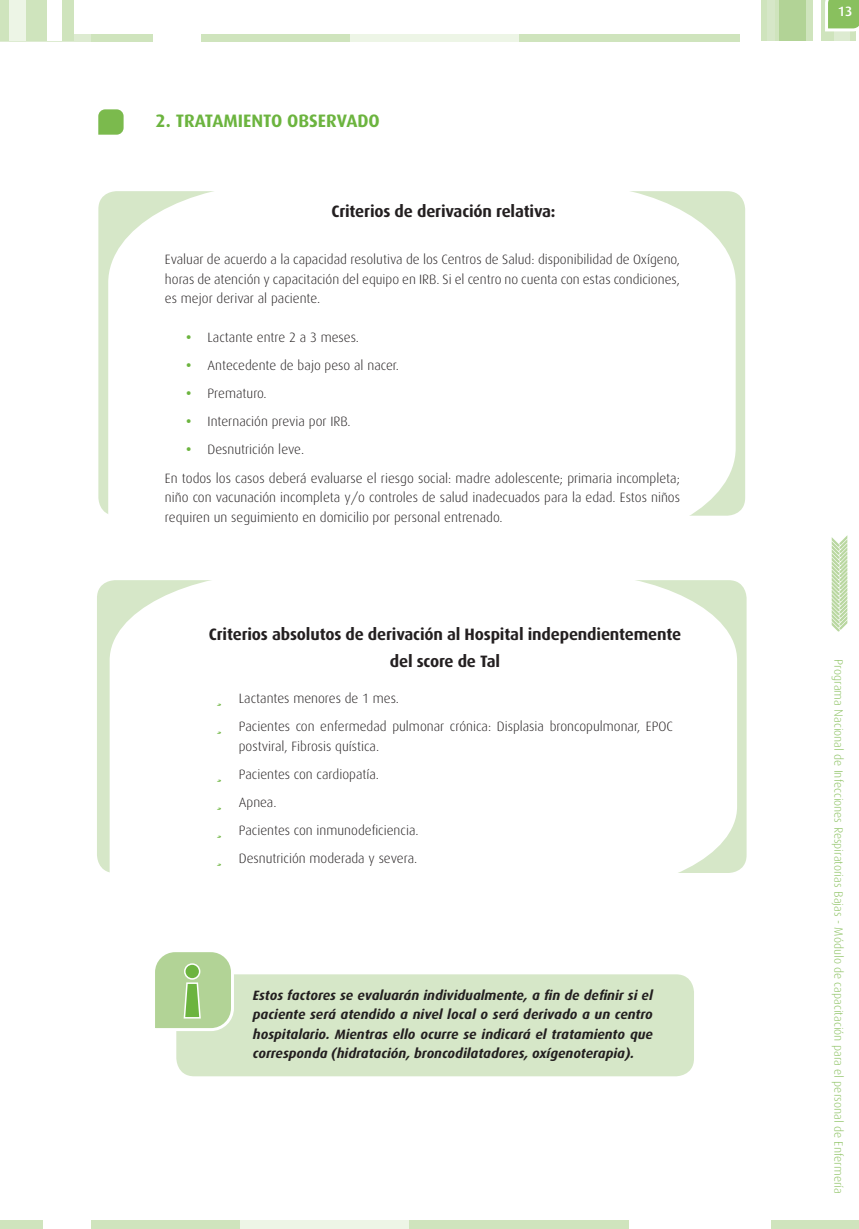
<style>
.page{position:relative;width:859px;height:1229px;background:#fff}
.page>*{position:absolute;margin:0;border:0;box-sizing:border-box;transform-origin:0 0}
.t1{font:700 75px "Dax";color:#6cb43f}
.t2{font:700 18px "Dax";color:#6cb43f}
.t3{font:700 16.5px/27px "Dax";letter-spacing:-.01em;color:#231f20;text-align:center}
.t4{font:300 13.5px/19.5px "Dax";color:#231f20}
.t5{font:italic 700 13.5px/19.5px "Dax";color:#231f20;text-align:justify}
.t6{font:700 13.5px "Dax";color:#6cb43f}
.t7{font:500 13.5px "Dax";color:#fff}
.t8{font:300 12px "Dax";color:#89c05e}
.s1{font-weight:700;color:#6cb43f}
</style>
<div class="page">
<div style="left:0;top:34px;width:858px;height:7px;background:#cfe4bd"></div>
<div style="left:0;top:34px;width:91px;height:7px;background:#ddebd1"></div>
<div style="left:153px;top:34px;width:48px;height:7px;background:#fff"></div>
<div style="left:350px;top:34px;width:169px;height:7px;background:#edf5e6"></div>
<div style="left:739px;top:34px;width:119px;height:7px;background:#fff"></div>
<div style="left:0;top:0;width:74px;height:40px;background:#cfe4bd"></div>
<div style="left:9px;top:0;width:16px;height:40px;background:#edf5e6"></div>
<div style="left:47px;top:0;width:14px;height:40px;background:#fff"></div>
<div style="left:0;top:1220px;width:858px;height:8px;background:#cfe4bd"></div>
<div style="left:43px;top:1220px;width:47px;height:8px;background:#fff"></div>
<div style="left:240px;top:1220px;width:168px;height:8px;background:#edf5e6"></div>
<div style="left:628px;top:1220px;width:142px;height:8px;background:#fff"></div>
<div style="left:760px;top:0;width:98px;height:41px;background:#cfe4bd"></div>
<div style="left:778px;top:0;width:27px;height:41px;background:#b2d396"></div>
<div style="left:813px;top:0;width:7px;height:41px;background:#fff"></div>
<div style="left:834px;top:0;width:15px;height:41px;background:#ddebd1"></div>
<hr style="left:855px;top:0;width:3px;height:41px;background:#fff">
<div style="left:767px;top:0;width:7px;height:41px;background:#d6e7c8"></div>
<svg style="left:831px;top:536px;width:16px;height:95px;background:#cfe3be"></svg>
<div style="left:98px;top:191px;width:646px;height:324px;background:#d6e7c8;border-radius:18px"></div>
<div style="left:97px;top:580px;width:649px;height:292px;background:#d6e7c8;border-radius:18px"></div>
<svg style="left:98px;top:109px;width:25px;height:26px"></svg>
<div style="left:176px;top:974px;width:517px;height:101px;background:#d6e7c8;border-radius:18px"></div>
<div style="left:108px;top:191px;width:627px;height:325px;background:#fff"></div>
<div style="left:110px;top:580px;width:626px;height:293px;background:#fff"></div>
<svg style="left:155px;top:952px;width:80px;height:80px;background:#c0daa9"></svg>
<svg style="left:825px;top:0;width:34px;height:33px"></svg>
<h2 class="t2" style="left:155px;top:110px;width:225px">2. TRATAMIENTO OBSERVADO</h2>
<p class="t3" style="left:331px;top:198px;width:225px">Criterios de derivación relativa:</p>
<p class="t4" style="left:165px;top:250px;width:516px;text-align:justify">Evaluar de acuerdo a la capacidad resolutiva de los Centros de Salud: disponibilidad de Oxígeno, horas de atención y capacitación del equipo en IRB. Si el centro no cuenta con estas condiciones, es mejor derivar al paciente.</p>
<p class="t4" style="left:186px;top:328px;width:174px"><span class="s1">•</span> Lactante entre 2 a 3 meses.</p>
<p class="t4" style="left:186px;top:356px;width:214px"><span class="s1">•</span> Antecedente de bajo peso al nacer.</p>
<p class="t4" style="left:186px;top:384px;width:82px"><span class="s1">•</span> Prematuro.</p>
<p class="t4" style="left:186px;top:412px;width:166px"><span class="s1">•</span> Internación previa por IRB.</p>
<p class="t4" style="left:165px;top:436px;width:516px;line-height:28px;text-indent:21px"><span class="s1">•</span> Desnutrición leve.<br>En todos los casos deberá evaluarse el riesgo social: madre adolescente; primaria incompleta;</p>
<p class="t4" style="left:165px;top:487px;width:516px">niño con vacunación incompleta y/o controles de salud inadecuados para la edad. Estos niños requiren un seguimiento en domicilio por personal entrenado.</p>
<p class="t3" style="left:209px;top:621px;width:473px">Criterios absolutos de derivación al Hospital independientemente del score de Tal</p>
<p class="t6" style="left:217px;top:690px;width:5px">¸</p>
<p class="t4" style="left:239px;top:688px;width:162px">Lactantes menores de 1 mes.</p>
<p class="t6" style="left:217px;top:718px;width:5px">¸</p>
<p class="t4" style="left:239px;top:716px;width:435px">Pacientes con enfermedad pulmonar crónica: Displasia broncopulmonar, EPOC postviral, Fibrosis quística.</p>
<p class="t6" style="left:217px;top:766px;width:5px">¸</p>
<p class="t4" style="left:239px;top:764px;width:142px">Pacientes con cardiopatía.</p>
<p class="t6" style="left:217px;top:794px;width:5px">¸</p>
<p class="t4" style="left:239px;top:792px;width:39px">Apnea.</p>
<p class="t6" style="left:217px;top:822px;width:5px">¸</p>
<p class="t4" style="left:239px;top:820px;width:181px">Pacientes con inmunodeficiencia.</p>
<p class="t6" style="left:217px;top:850px;width:5px">¸</p>
<p class="t4" style="left:239px;top:848px;width:180px">Desnutrición moderada y severa.</p>
<h1 class="t1" style="left:179px;top:932px;width:26px">¡</h1>
<p class="t5" style="left:253px;top:984px;width:401px">Estos factores se evaluarán individualmente, a fin de definir si el paciente será atendido a nivel local o será derivado a un centro hospitalario. Mientras ello ocurre se indicará el tratamiento que corresponda (hidratación, broncodilatadores, oxígenoterapia).</p>
<p class="t7" style="left:837px;top:4px;width:16px">13</p>
<p class="t8" style="left:844px;top:659px;width:535px;rotate:90deg">Programa Nacional de Infecciones Respiratorias Bajas - Módulo de capacitación para el personal de Enfermería</p>
</div>
